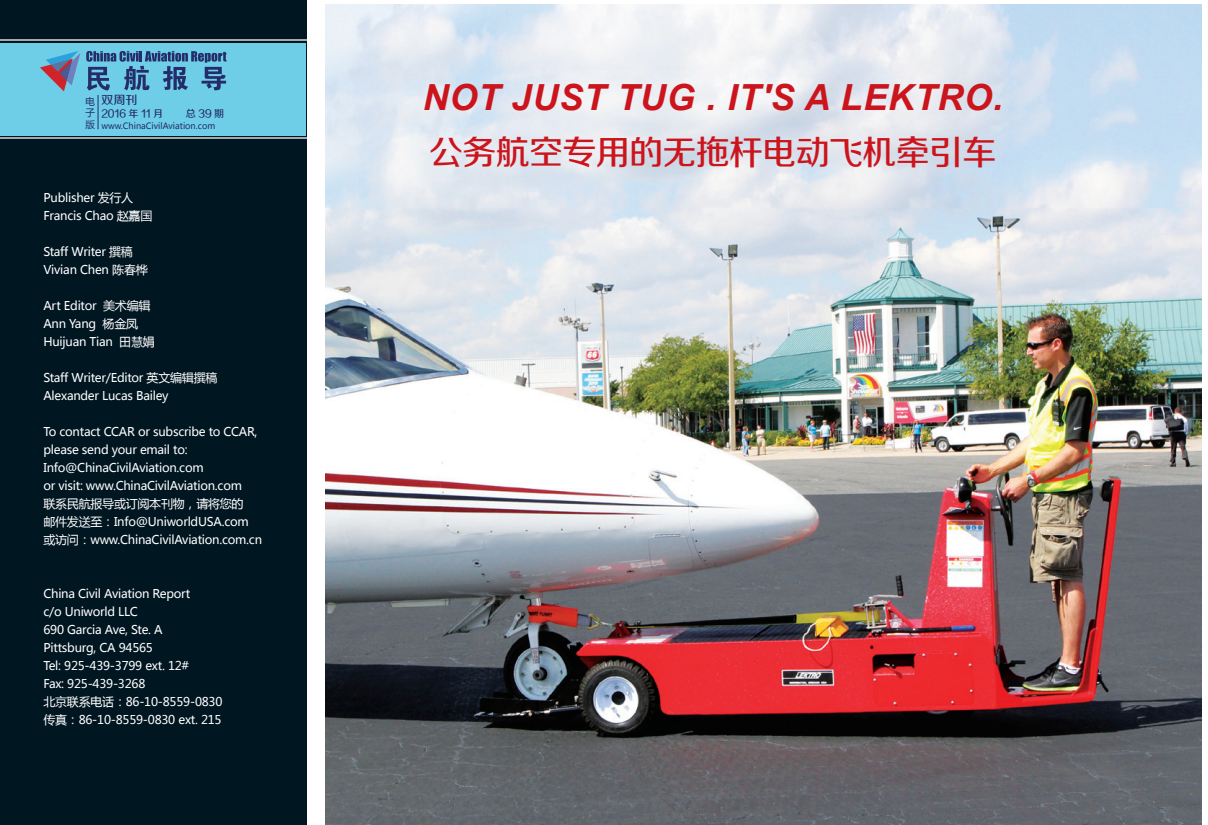
<style>
.page{position:relative;width:1208px;height:825px;background:#fff}
.page>*{position:absolute;margin:0;border:0;box-sizing:border-box;transform-origin:0 0}
.t1{font:italic 700 36px "Arial";letter-spacing:.02em;color:#cb141c}
.t2{font:34px "FZZZHUNHJW GB1 0";letter-spacing:-.02em;color:#cb141c}
.t3{font:12px "Microsoft Ya Hei";letter-spacing:-.02em;color:#fff}
.t4{font:12px "FZZZHUNHJW GB1 0";color:#242d6a}
.t5{font:10px "FZZZHUNHJW GB1 0";color:#242d6a}
.目录en{font:9.7px/11.2px "Microsoft Ya Hei";color:#242d6a;text-align:justify}
.目录en-2{font:8.6px "Microsoft Ya Hei";color:#242d6a}
</style>
<div class="page">
<div style="left:0;top:0;width:306px;height:825px;background:#001621"></div>
<hr style="left:0;top:40px;width:306px;height:1px;background:#fff">
<hr style="left:0;top:137px;width:306px;height:2px;background:#fff">
<div style="left:0;top:43px;width:306px;height:92px;background:#6fcee7"></div>
<hr style="left:98px;top:95px;width:1px;height:34px;background:#242d6a">
<svg style="left:86px;top:51px;width:141px;height:40px"></svg>
<svg style="left:40px;top:51px;width:40px;height:40px"></svg>
<img style="left:325px;top:5px;width:877px;height:820px">
<p class="t4" style="left:101px;top:93px;width:37px">双周刊</p>
<p class="t5" style="left:101px;top:108px;width:63px">2016 年 11 月</p>
<p class="t5" style="left:186px;top:108px;width:40px">总39期</p>
<p class="目录en-2" style="left:101px;top:120px;width:115px">www.ChinaCivilAviation.com</p>
<p class="目录en" style="left:85px;top:96px;width:11px">电子版</p>
<p class="t3" style="left:43px;top:189px;width:91px">Publisher 发行人</p>
<p class="t3" style="left:43px;top:207px;width:110px">Francis Chao 赵嘉国</p>
<p class="t3" style="left:43px;top:243px;width:91px">Staff Writer 撰稿</p>
<p class="t3" style="left:43px;top:261px;width:106px">Vivian Chen 陈春桦</p>
<p class="t3" style="left:43px;top:297px;width:108px">Art Editor 美术编辑</p>
<p class="t3" style="left:43px;top:315px;width:96px">Ann Yang 杨金凤</p>
<p class="t3" style="left:43px;top:333px;width:113px">Huijuan Tian 田慧娟</p>
<p class="t3" style="left:43px;top:369px;width:175px">Staff Writer/Editor 英文编辑撰稿</p>
<p class="t3" style="left:43px;top:387px;width:127px">Alexander Lucas Bailey</p>
<p class="t3" style="left:43px;top:423px;width:215px">To contact CCAR or subscribe to CCAR,</p>
<p class="t3" style="left:43px;top:441px;width:146px">please send your email to:</p>
<p class="t3" style="left:43px;top:459px;width:162px">Info@ChinaCivilAviation.com</p>
<p class="t3" style="left:43px;top:477px;width:200px">or visit: www.ChinaCivilAviation.com</p>
<p class="t3" style="left:43px;top:495px;width:202px">联系民航报导或订阅本刊物，请将您的</p>
<p class="t3" style="left:43px;top:513px;width:207px">邮件发送至：Info@UniworldUSA.com</p>
<p class="t3" style="left:43px;top:531px;width:220px">或访问：www.ChinaCivilAviation.com.cn</p>
<p class="t3" style="left:43px;top:585px;width:148px">China Civil Aviation Report</p>
<p class="t3" style="left:43px;top:603px;width:96px">c/o Uniworld LLC</p>
<p class="t3" style="left:43px;top:621px;width:121px">690 Garcia Ave, Ste. A</p>
<p class="t3" style="left:43px;top:639px;width:111px">Pittsburg, CA 94565</p>
<p class="t3" style="left:43px;top:657px;width:147px">Tel: 925-439-3799 ext. 12#</p>
<p class="t3" style="left:43px;top:675px;width:103px">Fax: 925-439-3268</p>
<p class="t3" style="left:43px;top:693px;width:180px">北京联系电话：86-10-8559-0830</p>
<p class="t3" style="left:43px;top:711px;width:180px">传真：86-10-8559-0830 ext. 215</p>
<p class="t1" style="left:423px;top:74px;width:582px">NOT JUST TUG . IT'S A LEKTRO.</p>
<p class="t2" style="left:429px;top:133px;width:569px">公务航空专用的无拖杆电动飞机牵引车</p>
</div>
